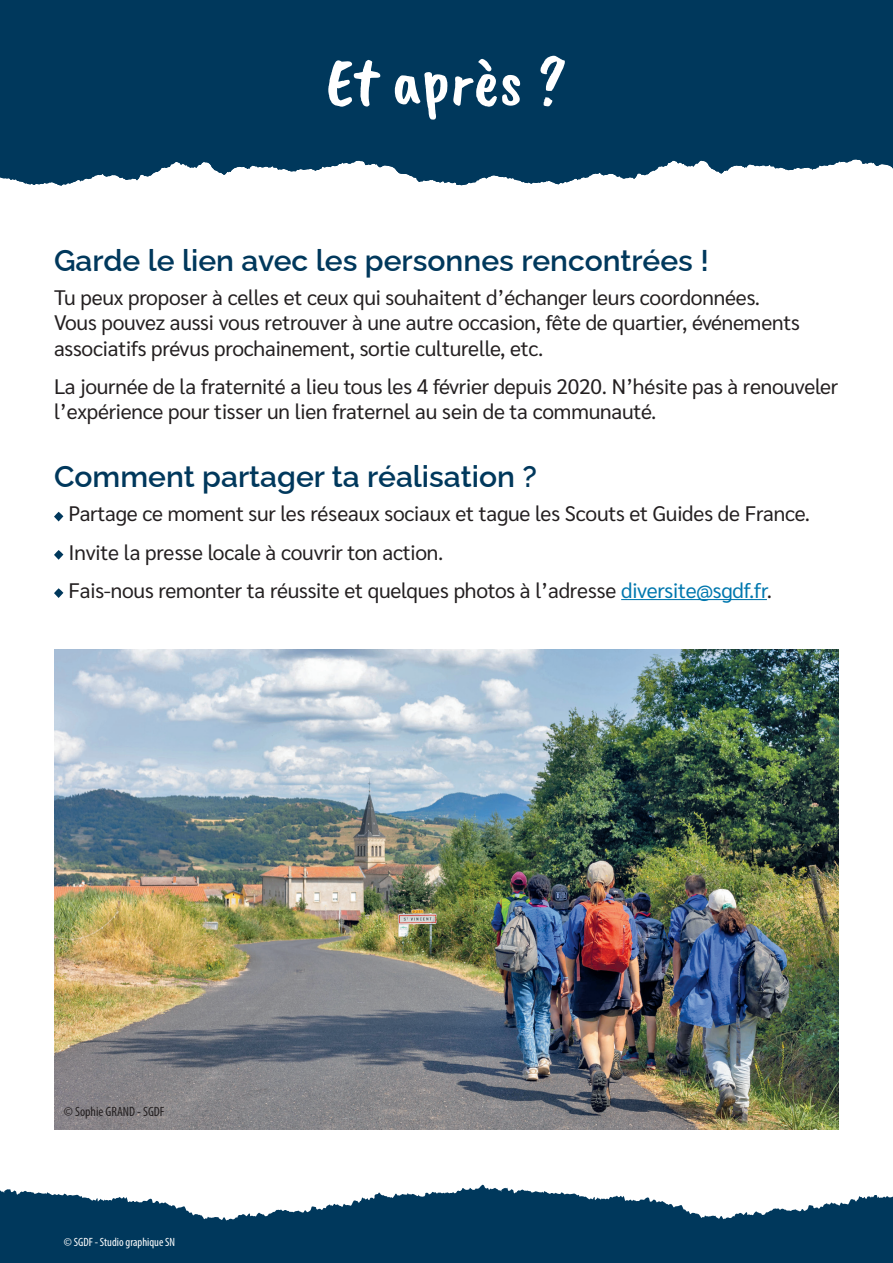
<style>
.page{position:relative;width:893px;height:1263px;background:#fff}
.page>*{position:absolute;margin:0;border:0;box-sizing:border-box;transform-origin:0 0}
.t1{font:68.4px "Caveat Brush";color:#fff}
.t2{font:600 30px "Raleway";color:#00385c}
.t3{font:21px/25.5px "Sarabun";letter-spacing:-.01em;color:#231f20}
.t4{font:condensed 13.5px "Myriad Pro";color:#231f20}
.t5{font:condensed 12px "Myriad Pro";color:#fff}
.s1{color:#0077ae}
</style>
<div class="page">
<img style="left:54px;top:649px;width:785px;height:480px">
<svg style="left:0;top:1184px;width:893px;height:79px;fill:#00385c"></svg>
<svg style="left:0;top:0;width:893px;height:186px;background:#124667"></svg>
<hr style="left:621px;top:599px;width:146px;height:1px;background:#0077ae">
<svg style="left:54px;top:512px;width:9px;height:9px"></svg>
<svg style="left:54px;top:550px;width:9px;height:10px"></svg>
<svg style="left:54px;top:588px;width:9px;height:10px"></svg>
<h1 class="t1" style="left:326px;top:42px;width:242px">Et après ?</h1>
<h2 class="t2" style="left:54px;top:237px;width:656px">Garde le lien avec les personnes rencontrées !</h2>
<p class="t3" style="left:54px;top:285px;width:747px">Tu peux proposer à celles et ceux qui souhaitent d’échanger leurs coordonnées.<br>Vous pouvez aussi vous retrouver à une autre occasion, fête de quartier, événements associatifs prévus prochainement, sortie culturelle, etc.</p>
<p class="t3" style="left:54px;top:374px;width:786px">La journée de la fraternité a lieu tous les 4 février depuis 2020. N’hésite pas à renouveler l’expérience pour tisser un lien fraternel au sein de ta communauté.</p>
<h2 class="t2" style="left:54px;top:453px;width:484px">Comment partager ta réalisation ?</h2>
<p class="t3" style="left:69px;top:495px;width:743px;line-height:38.2px">Partage ce moment sur les réseaux sociaux et tague les Scouts et Guides de France.<br>Invite la presse locale à couvrir ton action.<br>Fais-nous remonter ta réussite et quelques photos à l’adresse <span class="s1">diversite@sgdf.fr</span>.</p>
<p class="t4" style="left:64px;top:1103px;width:102px">© Sophie GRAND - SGDF</p>
<p class="t5" style="left:64px;top:1235px;width:113px">© SGDF - Studio graphique SN</p>
</div>
